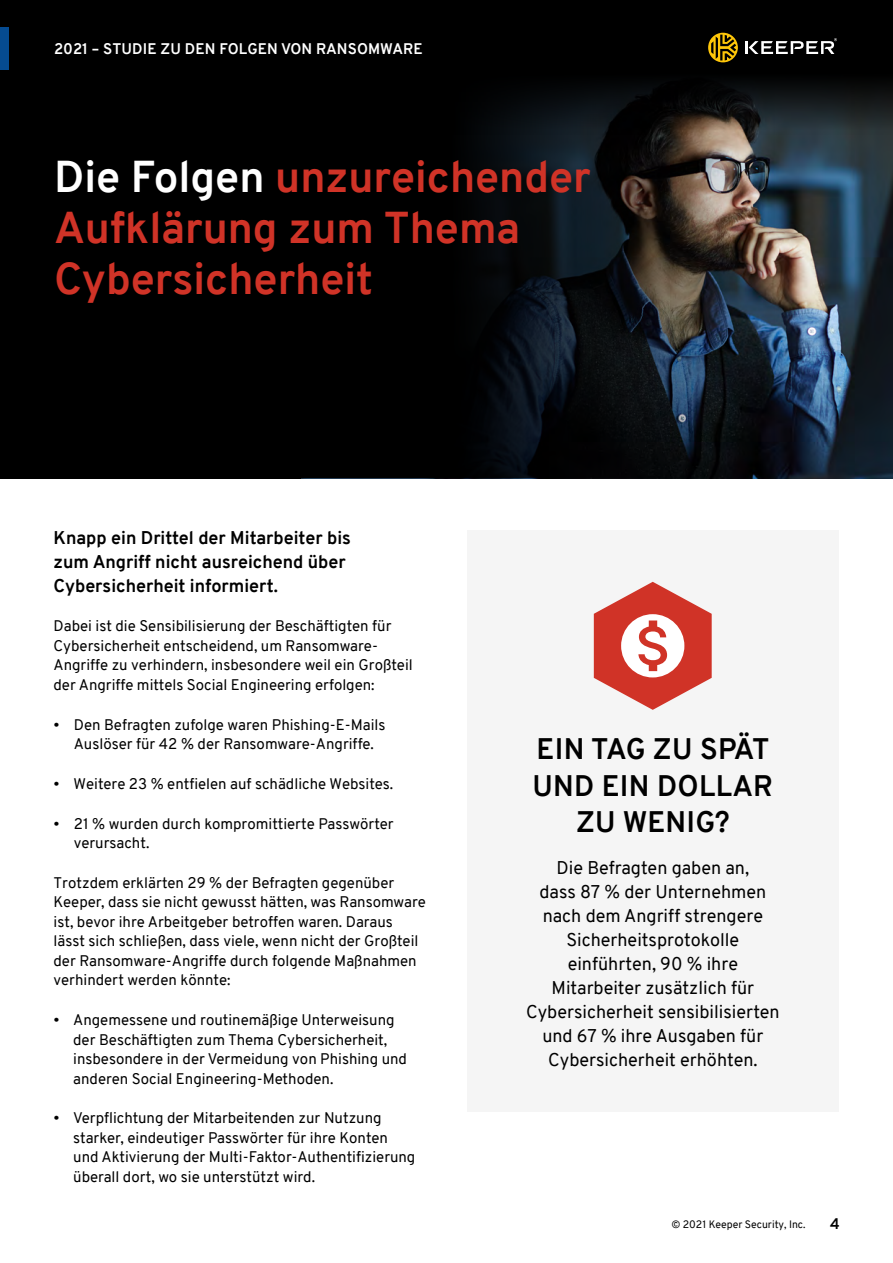
<style>
.page{position:relative;width:893px;height:1263px;background:#fff}
.page>*{position:absolute;margin:0;border:0;box-sizing:border-box;transform-origin:0 0}
.t1{font:700 43.5px/51px "Overpass";color:#d03327}
.t2{font:700 28.95px/36.3px "Overpass";letter-spacing:.01em;color:#000;text-align:center}
.t3{font:18px/24px "Overpass";color:#000;text-align:center}
.t4{font:700 18px/24px "Overpass";color:#000}
.t5{font:15px/19.5px "Overpass";color:#000}
.t6{font:700 15px "Overpass";letter-spacing:.01em;color:#fff}
.t7{font:700 15px "Overpass";color:#000}
.t8{font:10.5px "Overpass";color:#000}
.s1{color:#fff}
</style>
<div class="page">
<div style="left:0;top:0;width:893px;height:478px;background:#000"></div>
<img style="left:774px;top:135px;width:119px;height:343px">
<svg style="left:479px;top:32px;width:295px;height:446px"></svg>
<svg style="left:479px;top:41px;width:414px;height:94px"></svg>
<div style="left:0;top:28px;width:8px;height:42px;background:#054b91"></div>
<svg style="left:708px;top:33px;width:30px;height:29px"></svg>
<svg style="left:745px;top:38px;width:92px;height:16px"></svg>
<div style="left:467px;top:530px;width:372px;height:581px;background:#f5f5f5"></div>
<svg style="left:594px;top:582px;width:118px;height:128px"></svg>
<p class="t6" style="left:54px;top:38px;width:370px">2021 – STUDIE ZU DEN FOLGEN VON RANSOMWARE</p>
<h1 class="t1" style="left:54px;top:151px;width:538px"><span class="s1">Die Folgen</span> unzureichender<br>Aufklärung zum Thema<br>Cybersicherheit</h1>
<p class="t4" style="left:54px;top:525px;width:299px">Knapp ein Drittel der Mitarbeiter bis zum Angriff nicht ausreichend über<br>Cybersicherheit informiert.</p>
<p class="t5" style="left:54px;top:616px;width:361px">Dabei ist die Sensibilisierung der Beschäftigten für Cybersicherheit entscheidend, um Ransomware-Angriffe zu verhindern, insbesondere weil ein Großteil der Angriffe mittels Social Engineering erfolgen:</p>
<p class="t5" style="left:54px;top:715px;width:333px;text-align:center">• Den Befragten zufolge waren Phishing-E-Mails<br>Auslöser für 42 % der Ransomware-Angriffe.</p>
<p class="t5" style="left:54px;top:774px;width:341px">• Weitere 23 % entfielen auf schädliche Websites.</p>
<p class="t5" style="left:74px;top:814px;width:321px;text-indent:-20px">• 21 % wurden durch kompromittierte Passwörter verursacht.</p>
<p class="t5" style="left:54px;top:873px;width:374px">Trotzdem erklärten 29 % der Befragten gegenüber Keeper, dass sie nicht gewusst hätten, was Ransomware ist, bevor ihre Arbeitgeber betroffen waren. Daraus lässt sich schließen, dass viele, wenn nicht der Großteil der Ransomware-Angriffe durch folgende Maßnahmen verhindert werden könnte:</p>
<p class="t5" style="left:73px;top:1010px;width:335px;text-indent:-20px">• Angemessene und routinemäßige Unterweisung der Beschäftigten zum Thema Cybersicherheit, insbesondere in der Vermeidung von Phishing und anderen Social Engineering-Methoden.</p>
<p class="t5" style="left:73px;top:1108px;width:344px;text-indent:-20px">• Verpflichtung der Mitarbeitenden zur Nutzung starker, eindeutiger Passwörter für ihre Konten und Aktivierung der Multi-Faktor-Authentifizierung überall dort, wo sie unterstützt wird.</p>
<h2 class="t2" style="left:532px;top:731px;width:242px">EIN TAG ZU SPÄT<br>UND EIN DOLLAR<br>ZU WENIG?</h2>
<p class="t3" style="left:526px;top:856px;width:255px">Die Befragten gaben an,<br>dass 87 % der Unternehmen nach dem Angriff strengere<br>Sicherheitsprotokolle einführten, 90 % ihre<br>Mitarbeiter zusätzlich für<br>Cybersicherheit sensibilisierten und 67 % ihre Ausgaben für<br>Cybersicherheit erhöhten.</p>
<p class="t8" style="left:671px;top:1217px;width:136px">© 2021 Keeper Security, Inc.</p>
<p class="t7" style="left:830px;top:1213px;width:11px">4</p>
</div>
